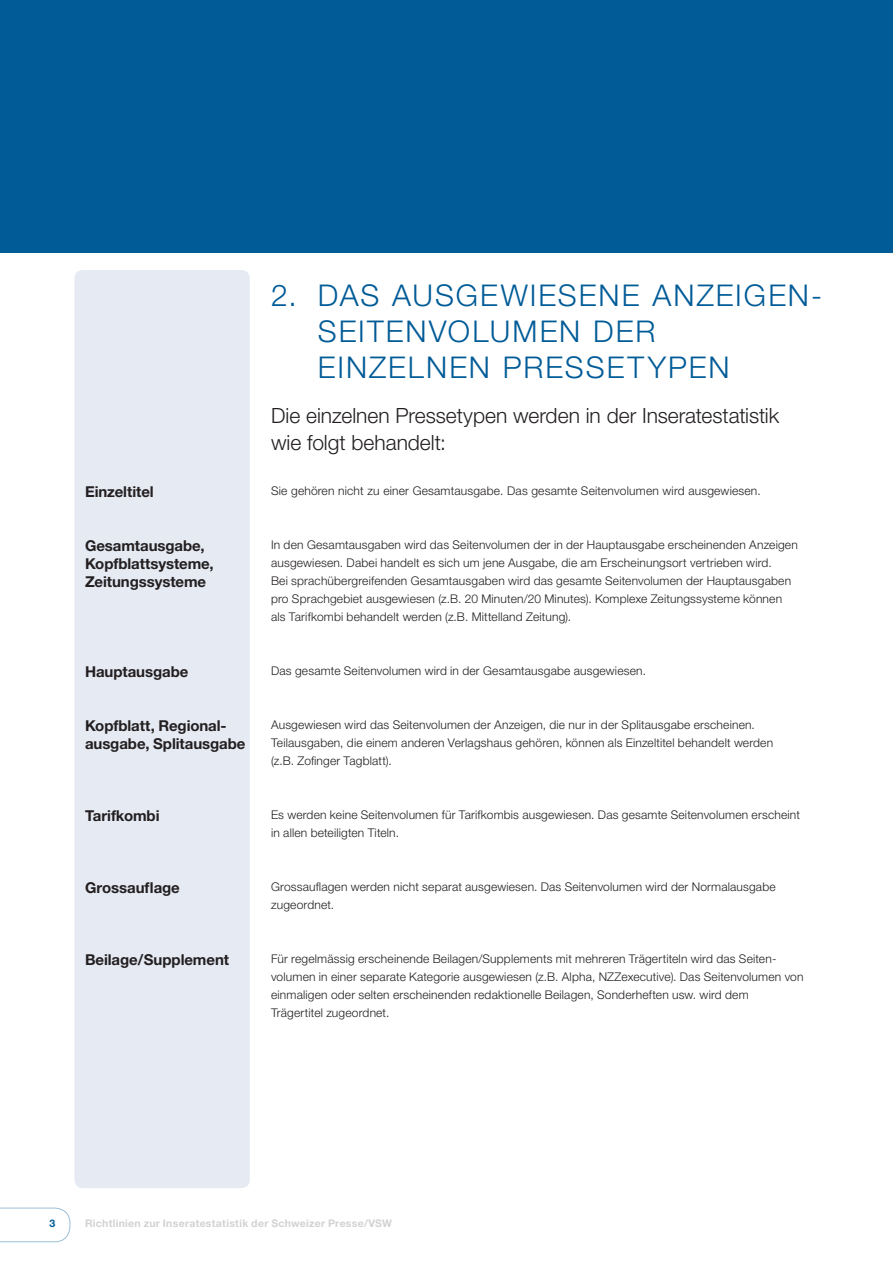
<style>
.page{position:relative;width:893px;height:1263px;background:#fff}
.page>*{position:absolute;margin:0;border:0;box-sizing:border-box;transform-origin:0 0}
.t1{font:300 30px/36px "Helvetica Neue LT Std";letter-spacing:.065em;color:#005b97}
.t2{font:300 21px/27px "Helvetica Neue LT Std";color:#231f20}
.t3{font:700 15px/18px "Helvetica Neue LT Std";letter-spacing:-.005em;color:#231f20}
.t4{font:300 12px/18px "Helvetica Neue LT Std";letter-spacing:.015em;color:#231f20}
.t5{font:700 10.5px "Helvetica Neue LT Std";letter-spacing:.025em;color:#d1d2d4}
.t6{font:700 10.5px "Helvetica Neue LT Std";color:#005b97}
</style>
<div class="page">
<svg style="left:0;top:1208px;width:70px;height:34px"></svg>
<div style="left:0;top:0;width:893px;height:253px;background:#005b97"></div>
<div style="left:74px;top:270px;width:176px;height:918px;background:#e5eaf3;border-radius:9px"></div>
<p class="t3" style="left:85px;top:482px;width:70px">Einzeltitel</p>
<h1 class="t1" style="left:318px;top:277px;width:506px;text-indent:-47px">2. DAS AUSGEWIESENE ANZEIGEN-<br>SEITENVOLUMEN DER<br>EINZELNEN PRESSETYPEN</h1>
<h2 class="t2" style="left:271px;top:402px;width:510px">Die einzelnen Pressetypen werden in der Inseratestatistik wie folgt behandelt:</h2>
<p class="t4" style="left:271px;top:481px;width:491px">Sie gehören nicht zu einer Gesamtausgabe. Das gesamte Seitenvolumen wird ausgewiesen.</p>
<p class="t3" style="left:85px;top:536px;width:130px">Gesamtausgabe,<br>Kopfblattsysteme,<br>Zeitungssysteme</p>
<p class="t4" style="left:271px;top:535px;width:528px">In den Gesamtausgaben wird das Seitenvolumen der in der Hauptausgabe erscheinenden Anzeigen ausgewiesen. Dabei handelt es sich um jene Ausgabe, die am Erscheinungsort vertrieben wird.<br>Bei sprachübergreifenden Gesamtausgaben wird das gesamte Seitenvolumen der Hauptausgaben pro Sprachgebiet ausgewiesen (z.B. 20 Minuten/20 Minutes). Komplexe Zeitungssysteme können als Tarifkombi behandelt werden (z.B. Mittelland Zeitung).</p>
<p class="t3" style="left:85px;top:662px;width:105px">Hauptausgabe</p>
<p class="t4" style="left:271px;top:661px;width:376px">Das gesamte Seitenvolumen wird in der Gesamtausgabe ausgewiesen.</p>
<p class="t3" style="left:85px;top:716px;width:162px">Kopfblatt, Regional&shy;ausgabe, Splitausgabe</p>
<p class="t4" style="left:271px;top:715px;width:504px">Ausgewiesen wird das Seitenvolumen der Anzeigen, die nur in der Splitausgabe erscheinen.<br>Teilausgaben, die einem anderen Verlagshaus gehören, können als Einzeltitel behandelt werden (z.B. Zofinger Tagblatt).</p>
<p class="t3" style="left:85px;top:806px;width:76px">Tarifkombi</p>
<p class="t4" style="left:271px;top:805px;width:530px">Es werden keine Seitenvolumen für Tarifkombis ausgewiesen. Das gesamte Seitenvolumen erscheint in allen beteiligten Titeln.</p>
<p class="t3" style="left:85px;top:878px;width:96px">Grossauflage</p>
<p class="t4" style="left:271px;top:877px;width:506px">Grossauflagen werden nicht separat ausgewiesen. Das Seitenvolumen wird der Normalausgabe zugeordnet.</p>
<p class="t3" style="left:85px;top:950px;width:146px">Beilage/Supplement</p>
<p class="t4" style="left:271px;top:949px;width:534px">Für regelmässig erscheinende Beilagen/Supplements mit mehreren Trägertiteln wird das Seiten&shy;volumen in einer separate Kategorie ausgewiesen (z.B. Alpha, NZZexecutive). Das Seitenvolumen von einmaligen oder selten erscheinenden redaktionelle Beilagen, Sonderheften usw. wird dem Trägertitel zugeordnet.</p>
<p class="t6" style="left:49px;top:1217px;width:7px">3</p>
<p class="t5" style="left:85px;top:1217px;width:309px">Richtlinien zur Inseratestatistik der Schweizer Presse/VSW</p>
</div>
